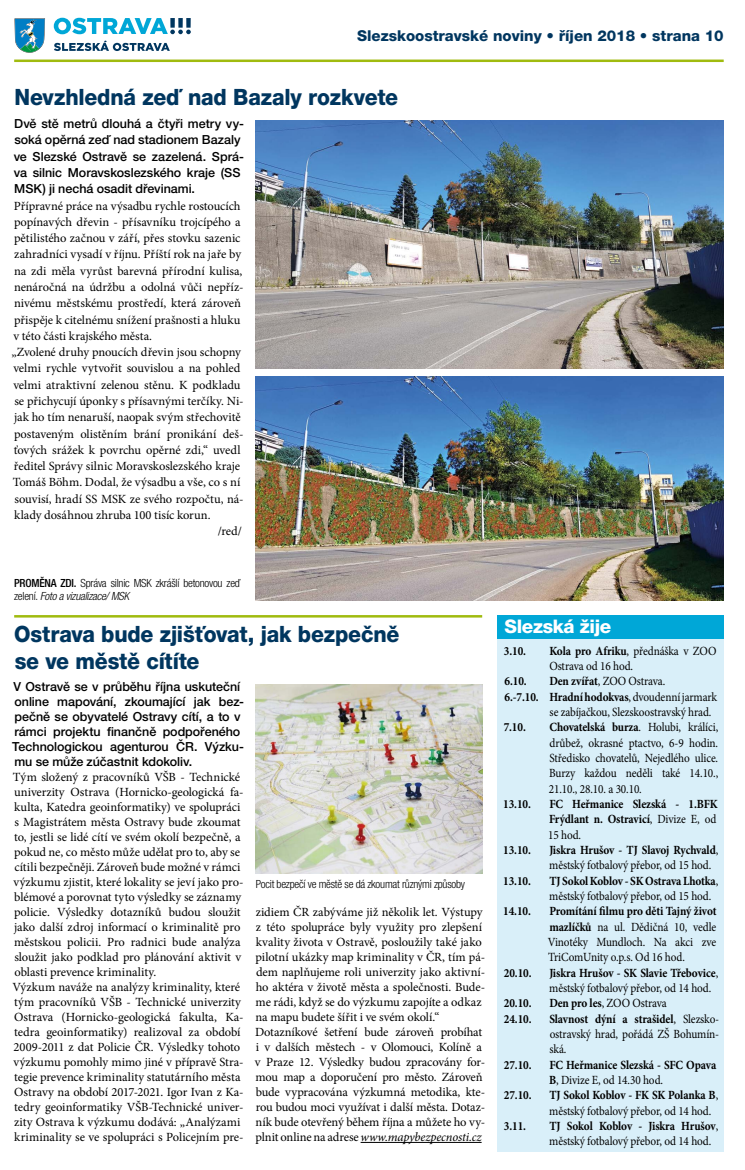
<style>
.page{position:relative;width:745px;height:1170px;background:#fff}
.page>*{position:absolute;margin:0;border:0;box-sizing:border-box;transform-origin:0 0}
.t1{font:800 22.5px/27px "Helvetica Neue LT Pro";letter-spacing:-.01em;color:#00365f;scale:.94 1}
.t2{font:800 18.75px "Helvetica Neue LT Pro";letter-spacing:-.02em;color:#fff}
.t3{font:800 15px "Helvetica Neue LT Pro";color:#00365f}
.t4{font:12.5px/15px "Minion Pro";letter-spacing:-.005em;color:#000}
.t5{font:12.5px/15.4px "Minion Pro";letter-spacing:-.005em;color:#000;scale:.9 1}
.t6{font:500 12.5px/15px "Helvetica Neue LT Pro";letter-spacing:-.005em;color:#000}
.t7{font:700 12.5px/15.4px "Minion Pro";letter-spacing:-.01em;color:#000;text-align:justify;scale:.9 1}
.t8{font:300 condensed 11.25px/13.5px "Helvetica Neue LT Pro";letter-spacing:-.02em;color:#000}
.s1{font-weight:500}
.s2{font-style:italic}
.s3{font-weight:700}
.s4{font-weight:400}
</style>
<div class="page">
<hr style="left:14px;top:60px;width:709px;height:2px;background:#a0bb0f">
<svg style="left:14px;top:18px;width:31px;height:35px"></svg>
<svg style="left:54px;top:18px;width:137px;height:16px"></svg>
<svg style="left:54px;top:40px;width:116px;height:11px"></svg>
<div style="left:497px;top:638px;width:226px;height:514px;background:#d9eff9"></div>
<div style="left:497px;top:615px;width:226px;height:23px;background:#00a7d7"></div>
<hr style="left:360px;top:1141px;width:121px;height:1px;background:#000">
<img style="left:255px;top:376px;width:468px;height:224px">
<img style="left:255px;top:120px;width:468px;height:249px">
<img style="left:255px;top:684px;width:227px;height:189px">
<hr style="left:14px;top:615px;width:468px;height:2px;background:#a0bb0f">
<p class="t3" style="left:357px;top:27px;width:368px">Slezskoostravské noviny • říjen 2018 • strana 10</p>
<h1 class="t1" style="left:15px;top:83px;width:409px">Nevzhledná zeď nad Bazaly rozkvete</h1>
<p class="t6" style="left:14px;top:115px;width:232px;line-height:16.2px">Dvě stě metrů dlouhá a čtyři metry vy&shy;soká opěrná zeď nad stadionem Bazaly ve Slezské Ostravě se zazelená. Sprá&shy;va silnic Moravskoslezského kraje (SS MSK) ji nechá osadit dřevinami.</p>
<p class="t4" style="left:14px;top:198px;width:228px">Přípravné práce na výsadbu rychle rostoucích</p>
<p class="t4" style="left:14px;top:214px;width:228px">popínavých dřevin - přísavníku trojcípého a</p>
<p class="t4" style="left:14px;top:231px;width:228px">pětilistého začnou v září, přes stovku sazenic</p>
<p class="t4" style="left:14px;top:247px;width:228px">zahradníci vysadí v říjnu. Příští rok na jaře by</p>
<p class="t4" style="left:14px;top:263px;width:230px">na zdi měla vyrůst barevná přírodní kulisa,</p>
<p class="t4" style="left:14px;top:279px;width:231px">nenáročná na údržbu a odolná vůči nepříz-</p>
<p class="t4" style="left:14px;top:296px;width:228px">nivému městskému prostředí, která zároveň</p>
<p class="t4" style="left:14px;top:312px;width:228px">přispěje k citelnému snížení prašnosti a hluku</p>
<p class="t4" style="left:13px;top:328px;width:140px">v této části krajského města.</p>
<p class="t4" style="left:11px;top:344px;width:231px">„Zvolené druhy pnoucích dřevin jsou schopny</p>
<p class="t4" style="left:13px;top:361px;width:228px">velmi rychle vytvořit souvislou a na pohled</p>
<p class="t4" style="left:13px;top:377px;width:228px">velmi atraktivní zelenou stěnu. K podkladu</p>
<p class="t4" style="left:14px;top:393px;width:230px">se přichycují úponky s přísavnými terčíky. Ni-</p>
<p class="t4" style="left:14px;top:410px;width:228px">jak ho tím nenaruší, naopak svým střechovitě</p>
<p class="t4" style="left:14px;top:426px;width:231px">postaveným olistěním brání pronikání deš-</p>
<p class="t4" style="left:14px;top:442px;width:228px">ťových srážek k povrchu opěrné zdi,“ uvedl</p>
<p class="t4" style="left:14px;top:458px;width:227px">ředitel Správy silnic Moravskoslezského kraje</p>
<p class="t4" style="left:13px;top:475px;width:229px">Tomáš Böhm. Dodal, že výsadbu a vše, co s ní</p>
<p class="t4" style="left:14px;top:491px;width:230px">souvisí, hradí SS MSK ze svého rozpočtu, ná-</p>
<p class="t4" style="left:14px;top:507px;width:198px">klady dosáhnou zhruba 100 tisíc korun.</p>
<p class="t4" style="left:218px;top:523px;width:26px">/red/</p>
<p class="t8" style="left:14px;top:575px;width:228px"><span class="s1">PROMĚNA ZDI.</span> Správa silnic MSK zkrášlí betonovou zeď zelení. <span class="s2">Foto a vizualizace/ MSK</span></p>
<h1 class="t1" style="left:14px;top:620px;width:411px">Ostrava bude zjišťovat, jak bezpečně se ve městě cítíte</h1>
<p class="t6" style="left:12px;top:678px;width:233px">V Ostravě se v průběhu října uskuteční online mapování, zkoumající jak bez&shy;pečně se obyvatelé Ostravy cítí, a to v rámci projektu finančně podpořeného Technologickou agenturou ČR. Výzku&shy;mu se může zúčastnit kdokoliv.</p>
<p class="t4" style="left:12px;top:769px;width:232px">Tým složený z pracovníků VŠB - Technické univerzity Ostrava (Hornicko-geologická fa&shy;kulta, Katedra geoinformatiky) ve spolupráci s Magistrátem města Ostravy bude zkoumat to, jestli se lidé cítí ve svém okolí bezpečně, a pokud ne, co město může udělat pro to, aby se cítili bezpečněji. Zároveň bude možné v rámci výzkumu zjistit, které lokality se jeví jako pro&shy;blémové a porovnat tyto výsledky se záznamy policie. Výsledky dotazníků budou sloužit jako další zdroj informací o kriminalitě pro městskou policii. Pro radnici bude analýza sloužit jako podklad pro plánování aktivit v oblasti prevence kriminality.<br>Výzkum naváže na analýzy kriminality, které tým pracovníků VŠB - Technické univerzity Ostrava (Hornicko-geologická fakulta, Ka&shy;tedra geoinformatiky) realizoval za období 2009-2011 z dat Policie ČR. Výsledky tohoto výzkumu pomohly mimo jiné v přípravě Stra&shy;tegie prevence kriminality statutárního města Ostravy na období 2017-2021. Igor Ivan z Ka&shy;tedry geoinformatiky VŠB-Technické univer&shy;zity Ostrava k výzkumu dodává: „Analýzami kriminality se ve spolupráci s Policejním pre-</p>
<p class="t8" style="left:255px;top:876px;width:211px">Pocit bezpečí ve městě se dá zkoumat různými způsoby</p>
<p class="t4" style="left:255px;top:904px;width:231px">zidiem ČR zabýváme již několik let. Výstupy z této spolupráce byly využity pro zlepšení kvality života v Ostravě, posloužily také jako pilotní ukázky map kriminality v ČR, tím pá&shy;dem naplňujeme roli univerzity jako aktivní&shy;ho aktéra v životě města a společnosti. Bude&shy;me rádi, když se do výzkumu zapojíte a odkaz na mapu budete šířit i ve svém okolí.“ Dotazníkové šetření bude zároveň probíhat i v dalších městech - v Olomouci, Kolíně a v Praze 12. Výsledky budou zpracovány for&shy;mou map a doporučení pro město. Zároveň bude vypracována výzkumná metodika, kte&shy;rou budou moci využívat i další města. Dotaz&shy;ník bude otevřený během října a můžete ho vy&shy;plnit online na adrese <span class="s2">www.mapybezpecnosti.cz</span></p>
<h2 class="t2" style="left:504px;top:615px;width:108px">Slezská žije</h2>
<p class="t7" style="left:503px;top:642px;width:26px">3.10.</p>
<p class="t5" style="left:549px;top:643px;width:187px"><span class="s3">Kola pro Afriku</span>, přednáška v ZOO<br>Ostrava od 16 hod.</p>
<p class="t7" style="left:504px;top:673px;width:26px">6.10.</p>
<p class="t5" style="left:549px;top:673px;width:130px"><span class="s3">Den zvířat</span>, ZOO Ostrava.</p>
<p class="t7" style="left:504px;top:688px;width:237px">6.-7.10. Hradní hodokvas<span class="s4">, dvoudenní jarmark</span></p>
<p class="t5" style="left:549px;top:704px;width:181px">se zabíjačkou, Slezskoostravský hrad.</p>
<p class="t7" style="left:503px;top:719px;width:26px">7.10.</p>
<p class="t5" style="left:548px;top:719px;width:190px;text-align:justify"><span class="s3">Chovatelská burza</span>. Holubi, králíci, drůbež, okrasné ptactvo, 6-9 hodin.<br>Středisko chovatelů, Nejedlého ulice.<br>Burzy každou neděli také 14.10., 21.10., 28.10. a 30.10.</p>
<p class="t7" style="left:503px;top:796px;width:32px">13.10.</p>
<p class="t7" style="left:547px;top:796px;width:190px">FC Heřmanice Slezská - 1.BFK Frýdlant n. Ostravicí<span class="s4">, Divize E, od 15 hod.</span></p>
<p class="t7" style="left:503px;top:842px;width:32px">13.10.</p>
<p class="t5" style="left:549px;top:842px;width:189px"><span class="s3">Jiskra Hrušov - TJ Slavoj Rychvald</span>, městský fotbalový přebor, od 15 hod.</p>
<p class="t7" style="left:503px;top:872px;width:32px">13.10.</p>
<p class="t5" style="left:549px;top:873px;width:189px"><span class="s3">TJ Sokol Koblov - SK Ostrava Lhotka</span>, městský fotbalový přebor, od 15 hod.</p>
<p class="t7" style="left:503px;top:903px;width:32px">14.10.</p>
<p class="t5" style="left:547px;top:903px;width:189px;text-align:justify"><span class="s3">Promítání filmu pro děti Tajný život mazlíčků</span> na ul. Dědičná 10, vedle Vinotéky Mundloch. Na akci zve TriComUnity o.p.s. Od 16 hod.</p>
<p class="t7" style="left:503px;top:964px;width:32px">20.10.</p>
<p class="t5" style="left:549px;top:964px;width:189px"><span class="s3">Jiskra Hrušov - SK Slavie Třebovice</span>, městský fotbalový přebor, od 14 hod.</p>
<p class="t7" style="left:503px;top:995px;width:32px">20.10.</p>
<p class="t5" style="left:549px;top:995px;width:132px"><span class="s3">Den pro les</span>, ZOO Ostrava</p>
<p class="t7" style="left:503px;top:1010px;width:32px">24.10.</p>
<p class="t5" style="left:549px;top:1010px;width:189px;text-align:justify"><span class="s3">Slavnost dýní a strašidel</span>, Slezsko&shy;ostravský hrad, pořádá ZŠ Bohumín&shy;ská.</p>
<p class="t7" style="left:503px;top:1056px;width:32px">27.10.</p>
<p class="t7" style="left:548px;top:1056px;width:187px">FC Heřmanice Slezská - SFC Opava<br>B<span class="s4">, Divize E, od 14.30 hod.</span></p>
<p class="t7" style="left:503px;top:1087px;width:32px">27.10.</p>
<p class="t5" style="left:549px;top:1087px;width:189px"><span class="s3">TJ Sokol Koblov - FK SK Polanka B</span>, městský fotbalový přebor, od 14 hod.</p>
<p class="t7" style="left:503px;top:1118px;width:26px">3.11.</p>
<p class="t5" style="left:549px;top:1118px;width:189px"><span class="s3">TJ Sokol Koblov - Jiskra Hrušov</span>, městský fotbalový přebor, od 14 hod.</p>
</div>
